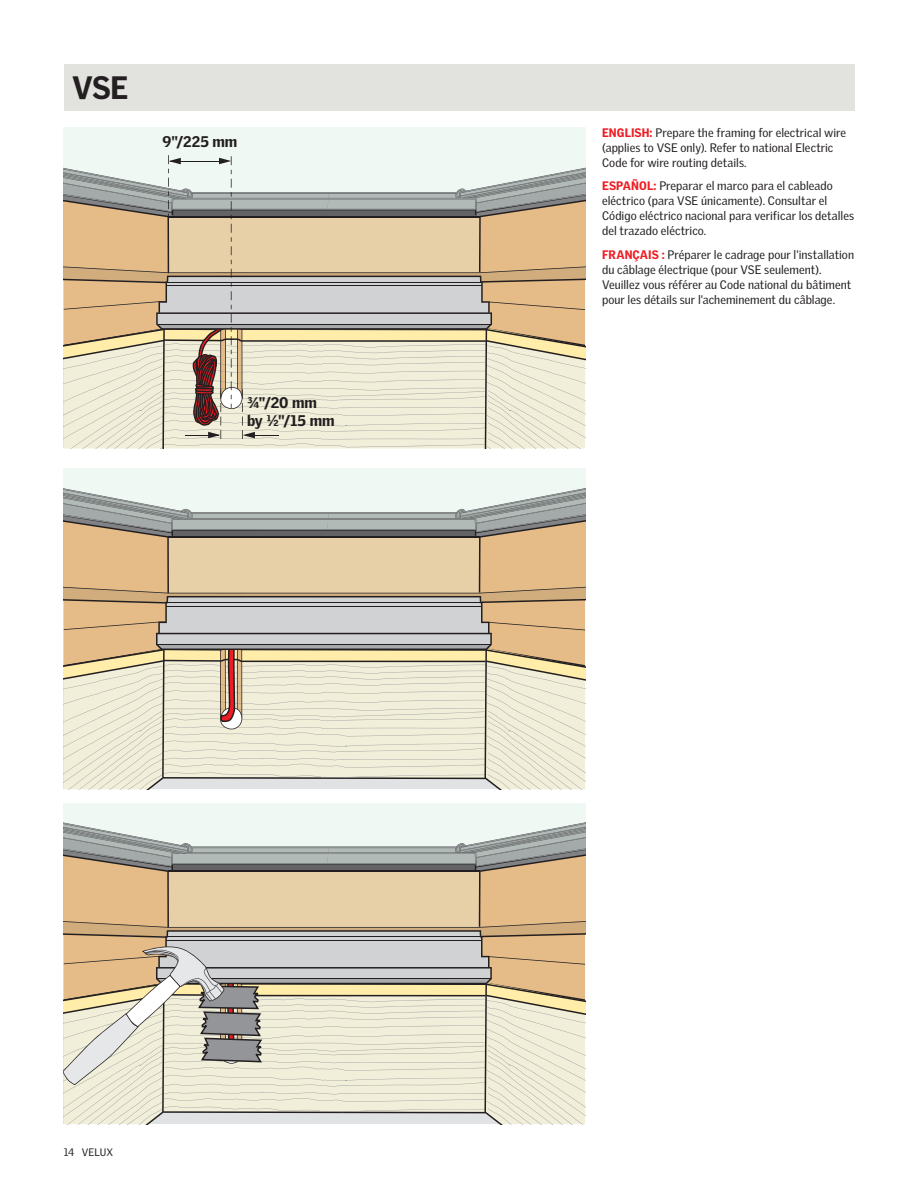
<style>
.page{position:relative;width:918px;height:1188px;background:#fff}
.page>*{position:absolute;margin:0;border:0;box-sizing:border-box;transform-origin:0 0}
.t1{font:900 31.5px "Velux Gothic";color:#231f20}
.t2{font:900 15px/18px "Velux Gothic";color:#231f20}
.t3{font:12px/15px "Velux Gothic";letter-spacing:.005em;color:#231f20}
.t4{font:10.5px "Velux Gothic";letter-spacing:.005em;color:#231f20}
.s1{font-weight:900;color:#ee1d23}
</style>
<div class="page">
<svg style="left:64px;top:128px;width:521px;height:320px"></svg>
<svg style="left:64px;top:468px;width:521px;height:321px;background:#d8cfb9"></svg>
<svg style="left:64px;top:803px;width:521px;height:321px;background:#d6cdb8"></svg>
<div style="left:64px;top:64px;width:790px;height:47px;background:#e2e2de"></div>
<h1 class="t1" style="left:72px;top:68px;width:58px">VSE</h1>
<p class="t2" style="left:162px;top:133px;width:76px">9"/225 MM</p>
<p class="t2" style="left:247px;top:394px;width:89px">¾"/20 MM<br>BY ½"/15 MM</p>
<p class="t3" style="left:602px;top:125px;width:246px"><span class="s1">ENGLISH:</span> Prepare the framing for electrical wire (applies to VSE only). Refer to national Electric<br>Code for wire routing details.</p>
<p class="t3" style="left:602px;top:178px;width:254px"><span class="s1">ESPAÑOL:</span> Preparar el marco para el cableado eléctrico (para VSE únicamente). Consultar el Código eléctrico nacional para verificar los detalles del trazado eléctrico.</p>
<p class="t3" style="left:602px;top:247px;width:253px"><span class="s1">FRANÇAIS :</span> Préparer le cadrage pour l'installation du câblage électrique (pour VSE seulement).<br>Veuillez vous référer au Code national du bâtiment pour les détails sur l'acheminement du câblage.</p>
<p class="t4" style="left:64px;top:1146px;width:51px">14 VELUX</p>
</div>
